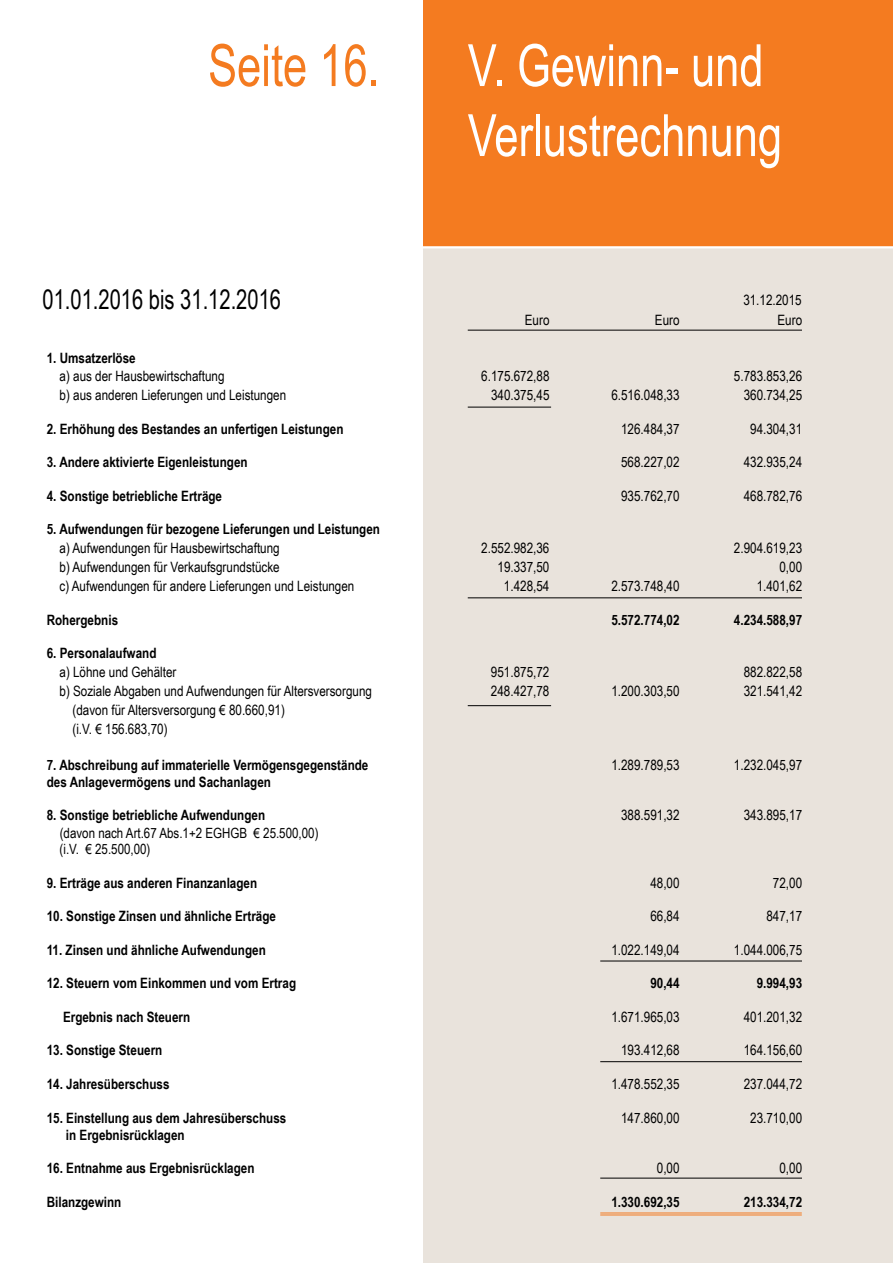
<style>
.page{position:relative;width:893px;height:1263px;background:#fff}
.page>*{position:absolute;margin:0;border:0;box-sizing:border-box;transform-origin:0 0}
.t1{font:58.35px/69.9px "Arial Narrow";color:#fff;scale:.91 1}
.t2{font:58.35px "Arial Narrow";color:#f47b20;scale:.91 1}
.t3{font:27px "Arial Narrow";color:#000;scale:.91 1}
.t4{font:14.25px/18.9px "Arial Narrow";color:#000}
.t5{font:700 14.25px/17.1px "Arial Narrow";color:#000}
.t6{font:14.1px/17px "Arial Narrow";color:#000}
</style>
<div class="page">
<div style="left:0;top:247px;width:893px;height:1016px;background:#e9e3dc"></div>
<div style="left:0;top:0;width:893px;height:247px;background:#f47b20"></div>
<hr style="left:0;top:246px;width:893px;height:2px;background:#fff">
<div style="left:0;top:0;width:423px;height:1263px;background:#fff"></div>
<hr style="left:468px;top:330px;width:334px;height:1px;background:#000">
<hr style="left:468px;top:597px;width:334px;height:1px;background:#000">
<hr style="left:468px;top:705px;width:83px;height:1px;background:#000">
<hr style="left:600px;top:961px;width:202px;height:1px;background:#000">
<hr style="left:600px;top:1061px;width:202px;height:1px;background:#000">
<hr style="left:600px;top:1178px;width:202px;height:1px;background:#000">
<hr style="left:468px;top:407px;width:83px;height:1px;background:#000">
<hr style="left:600px;top:1212px;width:202px;height:1px;background:#f47b20">
<hr style="left:600px;top:1214px;width:202px;height:1px;background:#f47b20">
<h1 class="t2" style="left:208px;top:23px;width:190px">Seite 16.</h1>
<h1 class="t1" style="left:468px;top:28px;width:347px">V. Gewinn- und<br>Verlustrechnung</h1>
<h2 class="t3" style="left:43px;top:280px;width:264px">01.01.2016 bis 31.12.2016</h2>
<p class="t4" style="left:743px;top:290px;width:60px">31.12.2015</p>
<p class="t4" style="left:525px;top:310px;width:26px">Euro</p>
<p class="t4" style="left:655px;top:310px;width:26px">Euro</p>
<p class="t4" style="left:777px;top:310px;width:26px">Euro</p>
<p class="t5" style="left:47px;top:348px;width:90px">1. Umsatzerlöse</p>
<p class="t4" style="left:60px;top:366px;width:166px">a) aus der Hausbewirtschaftung</p>
<p class="t4" style="left:481px;top:366px;width:70px">6.175.672,88</p>
<p class="t4" style="left:734px;top:366px;width:70px">5.783.853,26</p>
<p class="t4" style="left:60px;top:385px;width:228px">b) aus anderen Lieferungen und Leistungen</p>
<p class="t4" style="left:491px;top:385px;width:60px">340.375,45</p>
<p class="t4" style="left:611px;top:385px;width:70px">6.516.048,33</p>
<p class="t4" style="left:744px;top:385px;width:60px">360.734,25</p>
<p class="t5" style="left:47px;top:420px;width:298px">2. Erhöhung des Bestandes an unfertigen Leistungen</p>
<p class="t4" style="left:621px;top:419px;width:60px">126.484,37</p>
<p class="t4" style="left:750px;top:419px;width:53px">94.304,31</p>
<p class="t5" style="left:47px;top:453px;width:202px">3. Andere aktivierte Eigenleistungen</p>
<p class="t4" style="left:621px;top:452px;width:60px">568.227,02</p>
<p class="t4" style="left:744px;top:452px;width:60px">432.935,24</p>
<p class="t5" style="left:47px;top:487px;width:177px">4. Sonstige betriebliche Erträge</p>
<p class="t4" style="left:621px;top:486px;width:60px">935.762,70</p>
<p class="t4" style="left:744px;top:486px;width:60px">468.782,76</p>
<p class="t5" style="left:47px;top:520px;width:335px">5. Aufwendungen für bezogene Lieferungen und Leistungen</p>
<p class="t4" style="left:60px;top:538px;width:222px">a) Aufwendungen für Hausbewirtschaftung</p>
<p class="t4" style="left:481px;top:538px;width:70px">2.552.982,36</p>
<p class="t4" style="left:734px;top:538px;width:70px">2.904.619,23</p>
<p class="t4" style="left:60px;top:557px;width:222px">b) Aufwendungen für Verkaufsgrundstücke</p>
<p class="t4" style="left:497px;top:557px;width:53px">19.337,50</p>
<p class="t4" style="left:779px;top:557px;width:24px">0,00</p>
<p class="t4" style="left:60px;top:576px;width:296px">c) Aufwendungen für andere Lieferungen und Leistungen</p>
<p class="t4" style="left:504px;top:576px;width:47px">1.428,54</p>
<p class="t4" style="left:611px;top:576px;width:70px">2.573.748,40</p>
<p class="t4" style="left:757px;top:576px;width:47px">1.401,62</p>
<p class="t5" style="left:47px;top:610px;width:73px">Rohergebnis</p>
<p class="t5" style="left:611px;top:610px;width:70px">5.572.774,02</p>
<p class="t5" style="left:734px;top:610px;width:70px">4.234.588,97</p>
<p class="t5" style="left:47px;top:644px;width:111px">6. Personalaufwand</p>
<p class="t4" style="left:60px;top:662px;width:118px">a) Löhne und Gehälter</p>
<p class="t4" style="left:491px;top:662px;width:60px">951.875,72</p>
<p class="t4" style="left:744px;top:662px;width:60px">882.822,58</p>
<p class="t4" style="left:60px;top:681px;width:314px">b) Soziale Abgaben und Aufwendungen für Altersversorgung</p>
<p class="t4" style="left:491px;top:681px;width:60px">248.427,78</p>
<p class="t4" style="left:611px;top:681px;width:70px">1.200.303,50</p>
<p class="t4" style="left:744px;top:681px;width:60px">321.541,42</p>
<p class="t4" style="left:73px;top:700px;width:214px">(davon für Altersversorgung € 80.660,91) (i.V. € 156.683,70)</p>
<p class="t5" style="left:47px;top:755px;width:323px">7. Abschreibung auf immaterielle Vermögensgegenstände des Anlagevermögens und Sachanlagen</p>
<p class="t4" style="left:611px;top:755px;width:70px">1.289.789,53</p>
<p class="t4" style="left:734px;top:755px;width:70px">1.232.045,97</p>
<p class="t5" style="left:47px;top:806px;width:220px">8. Sonstige betriebliche Aufwendungen</p>
<p class="t6" style="left:60px;top:823px;width:260px">(davon nach Art.67 Abs.1+2 EGHGB € 25.500,00) (i.V. € 25.500,00)</p>
<p class="t4" style="left:621px;top:805px;width:60px">388.591,32</p>
<p class="t4" style="left:744px;top:805px;width:60px">343.895,17</p>
<p class="t5" style="left:47px;top:874px;width:212px">9. Erträge aus anderen Finanzanlagen</p>
<p class="t4" style="left:650px;top:873px;width:31px">48,00</p>
<p class="t4" style="left:773px;top:873px;width:31px">72,00</p>
<p class="t5" style="left:47px;top:907px;width:231px">10. Sonstige Zinsen und ähnliche Erträge</p>
<p class="t4" style="left:650px;top:906px;width:31px">66,84</p>
<p class="t4" style="left:766px;top:906px;width:37px">847,17</p>
<p class="t5" style="left:47px;top:941px;width:221px">11. Zinsen und ähnliche Aufwendungen</p>
<p class="t4" style="left:611px;top:940px;width:70px">1.022.149,04</p>
<p class="t4" style="left:734px;top:940px;width:70px">1.044.006,75</p>
<p class="t5" style="left:47px;top:974px;width:251px">12. Steuern vom Einkommen und vom Ertrag</p>
<p class="t5" style="left:650px;top:974px;width:31px">90,44</p>
<p class="t5" style="left:757px;top:974px;width:47px">9.994,93</p>
<p class="t5" style="left:63px;top:1008px;width:129px">Ergebnis nach Steuern</p>
<p class="t4" style="left:611px;top:1007px;width:70px">1.671.965,03</p>
<p class="t4" style="left:744px;top:1007px;width:60px">401.201,32</p>
<p class="t5" style="left:47px;top:1041px;width:117px">13. Sonstige Steuern</p>
<p class="t4" style="left:621px;top:1040px;width:60px">193.412,68</p>
<p class="t4" style="left:744px;top:1040px;width:60px">164.156,60</p>
<p class="t5" style="left:47px;top:1075px;width:124px">14. Jahresüberschuss</p>
<p class="t4" style="left:611px;top:1074px;width:70px">1.478.552,35</p>
<p class="t4" style="left:744px;top:1074px;width:60px">237.044,72</p>
<p class="t5" style="left:66px;top:1108px;width:222px;text-indent:-19px">15. Einstellung aus dem Jahresüberschuss in Ergebnisrücklagen</p>
<p class="t4" style="left:621px;top:1107px;width:60px">147.860,00</p>
<p class="t4" style="left:750px;top:1107px;width:53px">23.710,00</p>
<p class="t5" style="left:47px;top:1159px;width:209px">16. Entnahme aus Ergebnisrücklagen</p>
<p class="t4" style="left:657px;top:1158px;width:24px">0,00</p>
<p class="t4" style="left:779px;top:1158px;width:24px">0,00</p>
<p class="t5" style="left:47px;top:1192px;width:76px">Bilanzgewinn</p>
<p class="t5" style="left:611px;top:1192px;width:70px">1.330.692,35</p>
<p class="t5" style="left:744px;top:1192px;width:60px">213.334,72</p>
</div>
